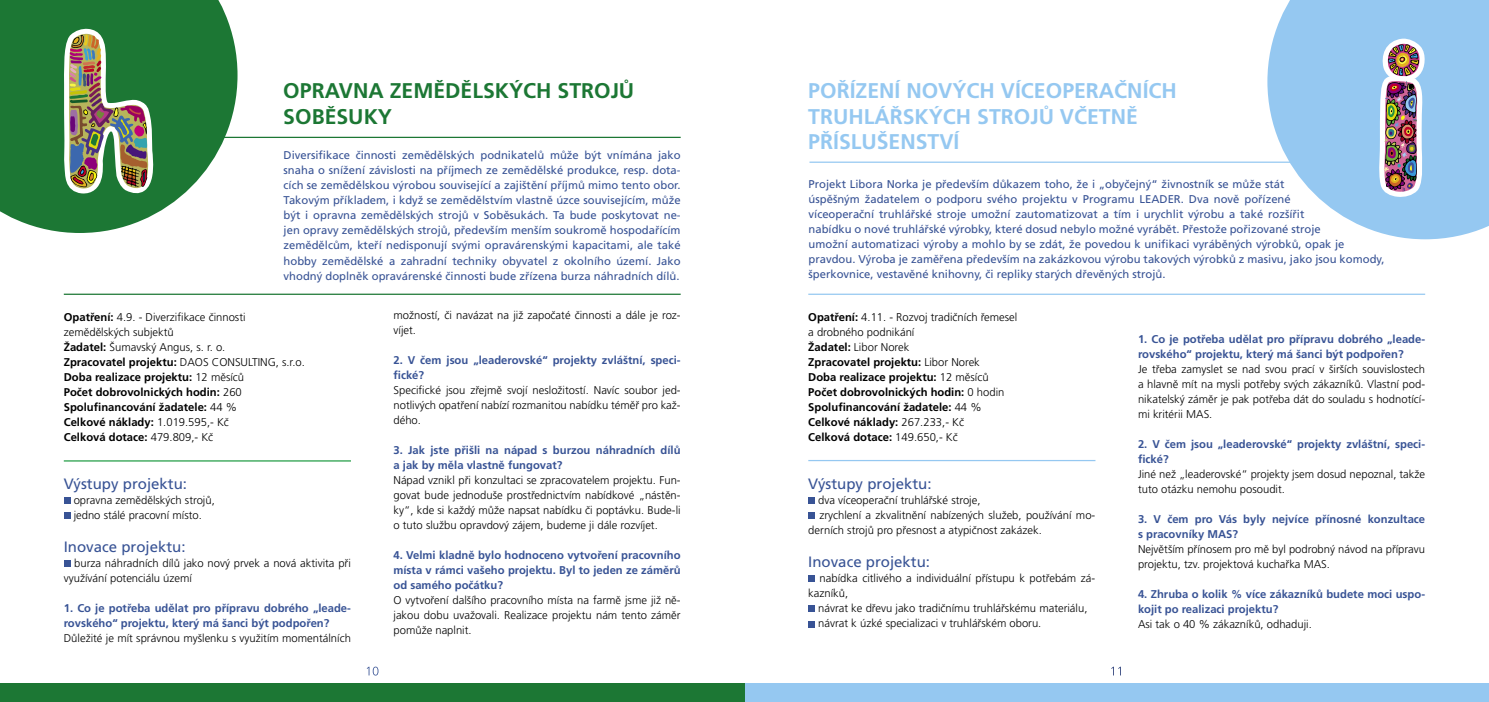
<style>
.page{position:relative;width:1489px;height:702px;background:#fff}
.page>*{position:absolute;margin:0;border:0;box-sizing:border-box;transform-origin:0 0}
.t1{font:700 21.25px/25.5px "Frutiger CE";color:#95c8f1}
.t2{font:700 21.25px/25.5px "Frutiger CE";color:#1c7734}
.t3{font:15px "Frutiger CE";color:#385395}
.t4{font:300 11.25px/15px "Frutiger CE";color:#000}
.t5{font:11.25px/15px "Frutiger CE";color:#385395;text-align:justify}
.t6{font:700 11.25px/15px "Frutiger CE";color:#385395}
.t7{font:700 11.25px/15px "Frutiger CE";color:#000}
.s1{font-weight:300}
</style>
<div class="page">
<hr style="left:223px;top:137px;width:457px;height:1px;background:#1c7734">
<hr style="left:64px;top:293px;width:616px;height:2px;background:#1c7734">
<div style="left:64px;top:497px;width:7px;height:7px;background:#385395"></div>
<div style="left:64px;top:512px;width:7px;height:7px;background:#385395"></div>
<div style="left:64px;top:560px;width:7px;height:7px;background:#385395"></div>
<hr style="left:64px;top:460px;width:287px;height:1px;background:#239d46">
<svg style="left:0;top:0;width:237px;height:233px;fill:#1c7734"></svg>
<img style="left:64px;top:28px;width:90px;height:166px">
<svg style="left:1267px;top:0;width:221px;height:239px;background:#a3cff2"></svg>
<img style="left:1378px;top:38px;width:46px;height:160px">
<hr style="left:809px;top:161px;width:481px;height:2px;background:#95c8f1">
<hr style="left:808px;top:293px;width:616px;height:2px;background:#95c8f1">
<div style="left:808px;top:497px;width:7px;height:7px;background:#385395"></div>
<div style="left:808px;top:512px;width:7px;height:7px;background:#385395"></div>
<div style="left:808px;top:575px;width:7px;height:7px;background:#385395"></div>
<div style="left:808px;top:605px;width:7px;height:7px;background:#385395"></div>
<div style="left:808px;top:620px;width:7px;height:7px;background:#385395"></div>
<hr style="left:808px;top:460px;width:287px;height:1px;background:#95c8f1">
<div style="left:744px;top:683px;width:744px;height:19px;background:#95c8f1"></div>
<div style="left:0;top:683px;width:744px;height:19px;background:#1c7734"></div>
<svg style="left:367px;top:666px;width:11px;height:9px"></svg>
<svg style="left:1111px;top:666px;width:9px;height:9px"></svg>
<h1 class="t2" style="left:283px;top:78px;width:352px">OPRAVNA ZEMĚDĚLSKÝCH STROJŮ<br>SOBĚSUKY</h1>
<p class="t5" style="left:283px;top:148px;width:398px">Diversifikace činnosti zemědělských podnikatelů může být vnímána jako snaha o snížení závislosti na příjmech ze zemědělské produkce, resp. dota&shy;cích se zemědělskou výrobou související a zajištění příjmů mimo tento obor.<br>Takovým příkladem, i když se zemědělstvím vlastně úzce souvisejícím, může být i opravna zemědělských strojů v Soběsukách. Ta bude poskytovat ne&shy;jen opravy zemědělských strojů, především menším soukromě hospodařícím zemědělcům, kteří nedisponují svými opravárenskými kapacitami, ale také hobby zemědělské a zahradní techniky obyvatel z okolního území. Jako vhodný doplněk opravárenské činnosti bude zřízena burza náhradních dílů.</p>
<p class="t7" style="left:64px;top:309px;width:242px">Opatření: <span class="s1">4.9. - Diverzifikace činnosti zemědělských subjektů<br></span>Žadatel: <span class="s1">Šumavský Angus, s. r. o.<br></span>Zpracovatel projektu: <span class="s1">DAOS CONSULTING, s.r.o.<br></span>Doba realizace projektu: <span class="s1">12 měsíců<br></span>Počet dobrovolnických hodin: <span class="s1">260<br></span>Spolufinancování žadatele: <span class="s1">44 %<br></span>Celkové náklady: <span class="s1">1.019.595,- Kč<br></span>Celková dotace: <span class="s1">479.809,- Kč</span></p>
<h2 class="t3" style="left:64px;top:475px;width:125px">Výstupy projektu:</h2>
<p class="t4" style="left:74px;top:492px;width:143px">opravna zemědělských strojů, jedno stálé pracovní místo.</p>
<h2 class="t3" style="left:64px;top:538px;width:123px">Inovace projektu:</h2>
<p class="t4" style="left:64px;top:555px;width:288px;text-indent:11px">burza náhradních dílů jako nový prvek a nová aktivita při využívání potenciálu území</p>
<p class="t6" style="left:64px;top:600px;width:289px">1. Co je potřeba udělat pro přípravu dobrého „leade&shy;rovského“ projektu, který má šanci být podpořen?</p>
<p class="t4" style="left:64px;top:630px;width:289px">Důležité je mít správnou myšlenku s využitím momentálních</p>
<p class="t4" style="left:393px;top:308px;width:289px">možností, či navázat na již započaté činnosti a dále je roz&shy;víjet.</p>
<p class="t6" style="left:393px;top:353px;width:289px">2. V čem jsou „leaderovské“ projekty zvláštní, speci&shy;fické?</p>
<p class="t4" style="left:393px;top:383px;width:289px;text-align:justify">Specifické jsou zřejmě svojí nesložitostí. Navíc soubor jed&shy;notlivých opatření nabízí rozmanitou nabídku téměř pro kaž&shy;dého.</p>
<p class="t6" style="left:393px;top:443px;width:288px">3. Jak jste přišli na nápad s burzou náhradních dílů a jak by měla vlastně fungovat?</p>
<p class="t4" style="left:393px;top:473px;width:289px;text-align:justify">Nápad vznikl při konzultaci se zpracovatelem projektu. Fun&shy;govat bude jednoduše prostřednictvím nabídkové „nástěn&shy;ky“, kde si každý může napsat nabídku či poptávku. Bude-li o tuto službu opravdový zájem, budeme ji dále rozvíjet.</p>
<p class="t6" style="left:393px;top:548px;width:289px;text-align:justify">4. Velmi kladně bylo hodnoceno vytvoření pracovního místa v rámci vašeho projektu. Byl to jeden ze záměrů od samého počátku?</p>
<p class="t4" style="left:393px;top:593px;width:289px;text-align:justify">O vytvoření dalšího pracovního místa na farmě jsme již ně&shy;jakou dobu uvažovali. Realizace projektu nám tento záměr pomůže naplnit.</p>
<h1 class="t1" style="left:808px;top:78px;width:370px">POŘÍZENÍ NOVÝCH VÍCEOPERAČNÍCH<br>TRUHLÁŘSKÝCH STROJŮ VČETNĚ<br>PŘÍSLUŠENSTVÍ</h1>
<p class="t5" style="left:808px;top:176px;width:577px;text-align:left">Projekt Libora Norka je především důkazem toho, že i „obyčejný“ živnostník se může stát<br>úspěšným žadatelem o podporu svého projektu v Programu LEADER. Dva nově pořízené<br>víceoperační truhlářské stroje umožní zautomatizovat a tím i urychlit výrobu a také rozšířit<br>nabídku o nové truhlářské výrobky, které dosud nebylo možné vyrábět. Přestože pořizované stroje<br>umožní automatizaci výroby a mohlo by se zdát, že povedou k unifikaci vyráběných výrobků, opak je pravdou. Výroba je zaměřena především na zakázkovou výrobu takových výrobků z masivu, jako jsou komody, šperkovnice, vestavěné knihovny, či repliky starých dřevěných strojů.</p>
<p class="t7" style="left:808px;top:310px;width:211px">Opatření: <span class="s1">4.11. - Rozvoj tradičních řemesel a drobného podnikání<br></span>Žadatel: <span class="s1">Libor Norek<br></span>Zpracovatel projektu: <span class="s1">Libor Norek<br></span>Doba realizace projektu: <span class="s1">12 měsíců<br></span>Počet dobrovolnických hodin: <span class="s1">0 hodin<br></span>Spolufinancování žadatele: <span class="s1">44 %<br></span>Celkové náklady: <span class="s1">267.233,- Kč<br></span>Celková dotace: <span class="s1">149.650,- Kč</span></p>
<h2 class="t3" style="left:808px;top:475px;width:125px">Výstupy projektu:</h2>
<p class="t4" style="left:818px;top:493px;width:164px">dva víceoperační truhlářské stroje,</p>
<p class="t4" style="left:819px;top:508px;width:277px">zrychlení a zkvalitnění nabízených služeb, používání mo-</p>
<p class="t4" style="left:808px;top:523px;width:235px">derních strojů pro přesnost a atypičnost zakázek.</p>
<h2 class="t3" style="left:808px;top:553px;width:123px">Inovace projektu:</h2>
<p class="t4" style="left:808px;top:571px;width:288px;text-indent:11px">nabídka citlivého a individuální přístupu k potřebám zá&shy;kazníků,</p>
<p class="t4" style="left:818px;top:601px;width:271px">návrat ke dřevu jako tradičnímu truhlářskému materiálu, návrat k úzké specializaci v truhlářském oboru.</p>
<p class="t6" style="left:1137px;top:332px;width:289px">1. Co je potřeba udělat pro přípravu dobrého „leade&shy;rovského“ projektu, který má šanci být podpořen?</p>
<p class="t4" style="left:1137px;top:362px;width:289px;text-align:justify">Je třeba zamyslet se nad svou prací v širších souvislostech a hlavně mít na mysli potřeby svých zákazníků. Vlastní pod&shy;nikatelský záměr je pak potřeba dát do souladu s hodnotící&shy;mi kritérii MAS.</p>
<p class="t6" style="left:1137px;top:437px;width:289px">2. V čem jsou „leaderovské“ projekty zvláštní, speci&shy;fické?</p>
<p class="t4" style="left:1137px;top:467px;width:288px">Jiné než „leaderovské“ projekty jsem dosud nepoznal, takže tuto otázku nemohu posoudit.</p>
<p class="t6" style="left:1137px;top:512px;width:289px">3. V čem pro Vás byly nejvíce přínosné konzultace s pracovníky MAS?</p>
<p class="t4" style="left:1137px;top:542px;width:288px">Největším přínosem pro mě byl podrobný návod na přípravu projektu, tzv. projektová kuchařka MAS.</p>
<p class="t6" style="left:1137px;top:587px;width:289px">4. Zhruba o kolik % více zákazníků budete moci uspo&shy;kojit po realizaci projektu?</p>
<p class="t4" style="left:1137px;top:617px;width:175px">Asi tak o 40 % zákazníků, odhaduji.</p>
</div>
